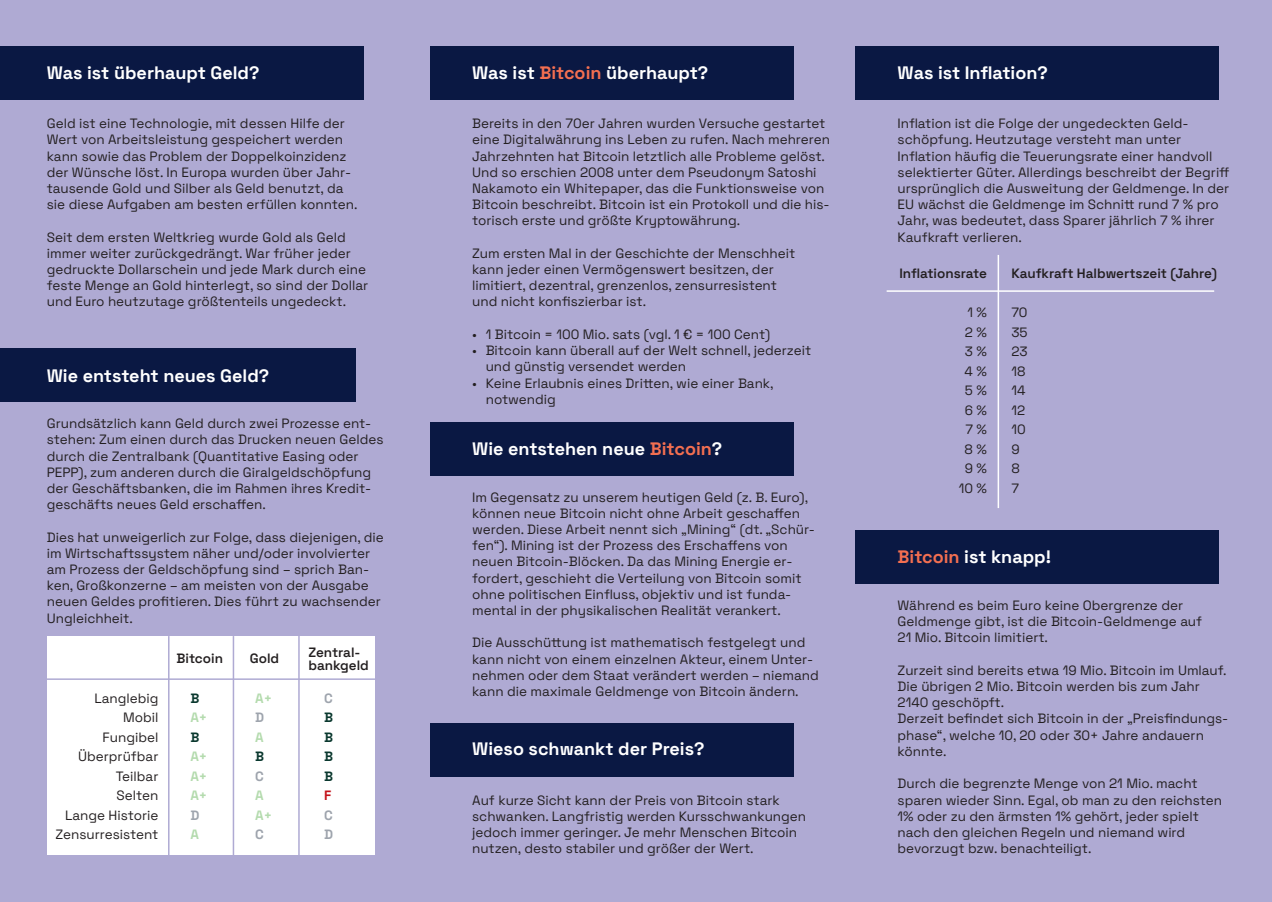
<style>
.page{position:relative;width:1272px;height:902px;background:#fff}
.page>*{position:absolute;margin:0;border:0;box-sizing:border-box;transform-origin:0 0}
.t1{font:700 18px "Space Grotesk";color:#fff}
.t2{font:13.5px/16.2px "Space Grotesk";color:#231f20}
.t3{font:600 13.5px/13.5px "Space Grotesk";color:#231f20}
.t4{font:700 13.5px "Space Grotesk";color:#b4dbae}
.t5{font:700 13.5px "Space Grotesk";color:#9ea4ad}
.t6{font:700 13.5px "Space Grotesk";color:#0a382e}
.t7{font:700 13.5px "Space Grotesk";color:#c4121a}
.s1{color:#f36f51}
</style>
<div class="page">
<div style="left:0;top:0;width:1271px;height:901px;background:#afaad3"></div>
<div style="left:47px;top:636px;width:327px;height:219px;background:#fff"></div>
<div style="left:0;top:47px;width:364px;height:53px;background:#0a1843"></div>
<div style="left:0;top:349px;width:355px;height:53px;background:#0a1843"></div>
<div style="left:429px;top:47px;width:364px;height:53px;background:#0a1843"></div>
<div style="left:429px;top:422px;width:364px;height:53px;background:#0a1843"></div>
<div style="left:429px;top:723px;width:364px;height:53px;background:#0a1843"></div>
<div style="left:855px;top:47px;width:363px;height:53px;background:#0a1843"></div>
<div style="left:855px;top:530px;width:363px;height:54px;background:#0a1843"></div>
<hr style="left:886px;top:290px;width:328px;height:2px;background:#fff">
<hr style="left:997px;top:255px;width:2px;height:253px;background:#fff">
<hr style="left:23px;top:678px;width:363px;height:1px;background:#afaad3">
<hr style="left:168px;top:636px;width:1px;height:225px;background:#afaad3">
<hr style="left:233px;top:636px;width:1px;height:225px;background:#afaad3">
<hr style="left:298px;top:634px;width:2px;height:225px;background:#afaad3">
<p class="t1" style="left:47px;top:60px;width:214px">Was ist überhaupt Geld?</p>
<p class="t2" style="left:47px;top:115px;width:312px">Geld ist eine Technologie, mit dessen Hilfe der Wert von Arbeitsleistung gespeichert werden kann sowie das Problem der Doppelkoinzidenz der Wünsche löst. In Europa wurden über Jahr&shy;tausende Gold und Silber als Geld benutzt, da sie diese Aufgaben am besten erfüllen konnten.</p>
<p class="t2" style="left:47px;top:228px;width:323px">Seit dem ersten Weltkrieg wurde Gold als Geld immer weiter zurückgedrängt. War früher jeder gedruckte Dollarschein und jede Mark durch eine feste Menge an Gold hinterlegt, so sind der Dollar und Euro heutzutage größtenteils ungedeckt.</p>
<p class="t1" style="left:47px;top:362px;width:224px">Wie entsteht neues Geld?</p>
<p class="t2" style="left:47px;top:414px;width:338px">Grundsätzlich kann Geld durch zwei Prozesse ent&shy;stehen: Zum einen durch das Drucken neuen Geldes durch die Zentralbank (Quantitative Easing oder PEPP), zum anderen durch die Giralgeldschöpfung der Geschäftsbanken, die im Rahmen ihres Kredit&shy;geschäfts neues Geld erschaffen.</p>
<p class="t2" style="left:47px;top:528px;width:338px">Dies hat unweigerlich zur Folge, dass diejenigen, die im Wirtschaftssystem näher und/oder involvierter am Prozess der Geldschöpfung sind – sprich Ban&shy;ken, Großkonzerne – am meisten von der Ausgabe neuen Geldes profitieren. Dies führt zu wachsender Ungleichheit.</p>
<p class="t2" style="left:94px;top:689px;width:66px">Langlebig</p>
<p class="t2" style="left:123px;top:708px;width:37px">Mobil</p>
<p class="t2" style="left:103px;top:728px;width:57px">Fungibel</p>
<p class="t2" style="left:78px;top:747px;width:82px">Überprüfbar</p>
<p class="t2" style="left:116px;top:767px;width:44px">Teilbar</p>
<p class="t2" style="left:117px;top:786px;width:43px">Selten</p>
<p class="t2" style="left:65px;top:806px;width:95px">Lange Historie</p>
<p class="t2" style="left:56px;top:825px;width:104px">Zensurresistent</p>
<p class="t3" style="left:176px;top:651px;width:48px">Bitcoin</p>
<p class="t6" style="left:190px;top:688px;width:10px">B</p>
<p class="t4" style="left:190px;top:707px;width:18px">A+</p>
<p class="t6" style="left:190px;top:727px;width:10px">B</p>
<p class="t4" style="left:190px;top:746px;width:18px">A+</p>
<p class="t4" style="left:190px;top:766px;width:18px">A+</p>
<p class="t4" style="left:190px;top:785px;width:18px">A+</p>
<p class="t5" style="left:190px;top:805px;width:10px">D</p>
<p class="t4" style="left:190px;top:824px;width:10px">A</p>
<p class="t3" style="left:250px;top:651px;width:31px">Gold</p>
<p class="t3" style="left:308px;top:644px;width:62px">Zentral&shy;bankgeld</p>
<p class="t4" style="left:255px;top:688px;width:18px">A+</p>
<p class="t5" style="left:255px;top:707px;width:10px">D</p>
<p class="t4" style="left:255px;top:727px;width:10px">A</p>
<p class="t6" style="left:255px;top:746px;width:10px">B</p>
<p class="t5" style="left:255px;top:766px;width:10px">C</p>
<p class="t4" style="left:255px;top:785px;width:10px">A</p>
<p class="t4" style="left:255px;top:805px;width:18px">A+</p>
<p class="t5" style="left:255px;top:824px;width:10px">C</p>
<p class="t5" style="left:324px;top:688px;width:10px">C</p>
<p class="t6" style="left:324px;top:707px;width:10px">B</p>
<p class="t6" style="left:324px;top:727px;width:10px">B</p>
<p class="t6" style="left:324px;top:746px;width:10px">B</p>
<p class="t6" style="left:324px;top:766px;width:10px">B</p>
<p class="t7" style="left:324px;top:785px;width:9px">F</p>
<p class="t5" style="left:324px;top:805px;width:10px">C</p>
<p class="t5" style="left:324px;top:824px;width:10px">D</p>
<p class="t1" style="left:472px;top:60px;width:238px">Was ist <span class="s1">Bitcoin</span> überhaupt?</p>
<p class="t2" style="left:472px;top:115px;width:359px">Bereits in den 70er Jahren wurden Versuche gestartet eine Digitalwährung ins Leben zu rufen. Nach mehreren Jahrzehnten hat Bitcoin letztlich alle Probleme gelöst.<br>Und so erschien 2008 unter dem Pseudonym Satoshi Nakamoto ein Whitepaper, das die Funktionsweise von Bitcoin beschreibt. Bitcoin ist ein Protokoll und die his&shy;torisch erste und größte Kryptowährung.</p>
<p class="t2" style="left:472px;top:244px;width:324px">Zum ersten Mal in der Geschichte der Menschheit kann jeder einen Vermögenswert besitzen, der limitiert, dezentral, grenzenlos, zensurresistent und nicht konfiszierbar ist.</p>
<p class="t2" style="left:472px;top:325px;width:299px">• 1 Bitcoin = 100 Mio. sats (vgl. 1 € = 100 Cent)</p>
<p class="t2" style="left:485px;top:341px;width:327px;text-indent:-14px">• Bitcoin kann überall auf der Welt schnell, jederzeit und günstig versendet werden</p>
<p class="t2" style="left:485px;top:374px;width:289px;text-indent:-14px">• Keine Erlaubnis eines Dritten, wie einer Bank, notwendig</p>
<p class="t1" style="left:472px;top:435px;width:251px">Wie entstehen neue <span class="s1">Bitcoin</span>?</p>
<p class="t2" style="left:472px;top:488px;width:344px">Im Gegensatz zu unserem heutigen Geld (z. B. Euro), können neue Bitcoin nicht ohne Arbeit geschaffen werden. Diese Arbeit nennt sich „Mining“ (dt. „Schür&shy;fen“). Mining ist der Prozess des Erschaffens von neuen Bitcoin-Blöcken. Da das Mining Energie er&shy;fordert, geschieht die Verteilung von Bitcoin somit ohne politischen Einfluss, objektiv und ist funda&shy;mental in der physikalischen Realität verankert.</p>
<p class="t2" style="left:472px;top:633px;width:348px">Die Ausschüttung ist mathematisch festgelegt und kann nicht von einem einzelnen Akteur, einem Unter&shy;nehmen oder dem Staat verändert werden – niemand kann die maximale Geldmenge von Bitcoin ändern.</p>
<p class="t1" style="left:472px;top:735px;width:234px">Wieso schwankt der Preis?</p>
<p class="t2" style="left:472px;top:791px;width:335px">Auf kurze Sicht kann der Preis von Bitcoin stark schwanken. Langfristig werden Kursschwankungen jedoch immer geringer. Je mehr Menschen Bitcoin nutzen, desto stabiler und größer der Wert.</p>
<p class="t1" style="left:897px;top:60px;width:152px">Was ist Inflation?</p>
<p class="t2" style="left:897px;top:115px;width:333px">Inflation ist die Folge der ungedeckten Geld&shy;schöpfung. Heutzutage versteht man unter Inflation häufig die Teuerungsrate einer handvoll selektierter Güter. Allerdings beschreibt der Begriff ursprünglich die Ausweitung der Geldmenge. In der EU wächst die Geldmenge im Schnitt rund 7 % pro Jahr, was bedeutet, dass Sparer jährlich 7 % ihrer Kaufkraft verlieren.</p>
<p class="t3" style="left:899px;top:266px;width:89px">Inflationsrate</p>
<p class="t2" style="left:967px;top:303px;width:21px">1 %</p>
<p class="t2" style="left:964px;top:323px;width:24px">2 %</p>
<p class="t2" style="left:964px;top:342px;width:24px">3 %</p>
<p class="t2" style="left:964px;top:362px;width:24px">4 %</p>
<p class="t2" style="left:964px;top:381px;width:23px">5 %</p>
<p class="t2" style="left:964px;top:401px;width:24px">6 %</p>
<p class="t2" style="left:965px;top:420px;width:23px">7 %</p>
<p class="t2" style="left:964px;top:440px;width:24px">8 %</p>
<p class="t2" style="left:964px;top:459px;width:24px">9 %</p>
<p class="t2" style="left:958px;top:479px;width:30px">10 %</p>
<p class="t3" style="left:1011px;top:266px;width:207px">Kaufkraft Halbwertszeit (Jahre)</p>
<p class="t2" style="left:1011px;top:303px;width:18px">70</p>
<p class="t2" style="left:1011px;top:323px;width:18px">35</p>
<p class="t2" style="left:1011px;top:342px;width:18px">23</p>
<p class="t2" style="left:1011px;top:362px;width:16px">18</p>
<p class="t2" style="left:1011px;top:381px;width:16px">14</p>
<p class="t2" style="left:1011px;top:401px;width:15px">12</p>
<p class="t2" style="left:1011px;top:420px;width:16px">10</p>
<p class="t2" style="left:1011px;top:440px;width:10px">9</p>
<p class="t2" style="left:1011px;top:459px;width:10px">8</p>
<p class="t2" style="left:1011px;top:479px;width:9px">7</p>
<p class="t1" style="left:897px;top:544px;width:155px"><span class="s1">Bitcoin</span> ist knapp!</p>
<p class="t2" style="left:897px;top:596px;width:306px">Während es beim Euro keine Obergrenze der<br>Geldmenge gibt, ist die Bitcoin-Geldmenge auf<br>21 Mio. Bitcoin limitiert.</p>
<p class="t2" style="left:897px;top:661px;width:330px">Zurzeit sind bereits etwa 19 Mio. Bitcoin im Umlauf.<br>Die übrigen 2 Mio. Bitcoin werden bis zum Jahr<br>2140 geschöpft.</p>
<p class="t2" style="left:897px;top:709px;width:332px">Derzeit befindet sich Bitcoin in der „Preisfindungs&shy;phase“, welche 10, 20 oder 30+ Jahre andauern könnte.</p>
<p class="t2" style="left:897px;top:774px;width:326px">Durch die begrenzte Menge von 21 Mio. macht sparen wieder Sinn. Egal, ob man zu den reichsten 1% oder zu den ärmsten 1% gehört, jeder spielt nach den gleichen Regeln und niemand wird bevorzugt bzw. benachteiligt.</p>
</div>
